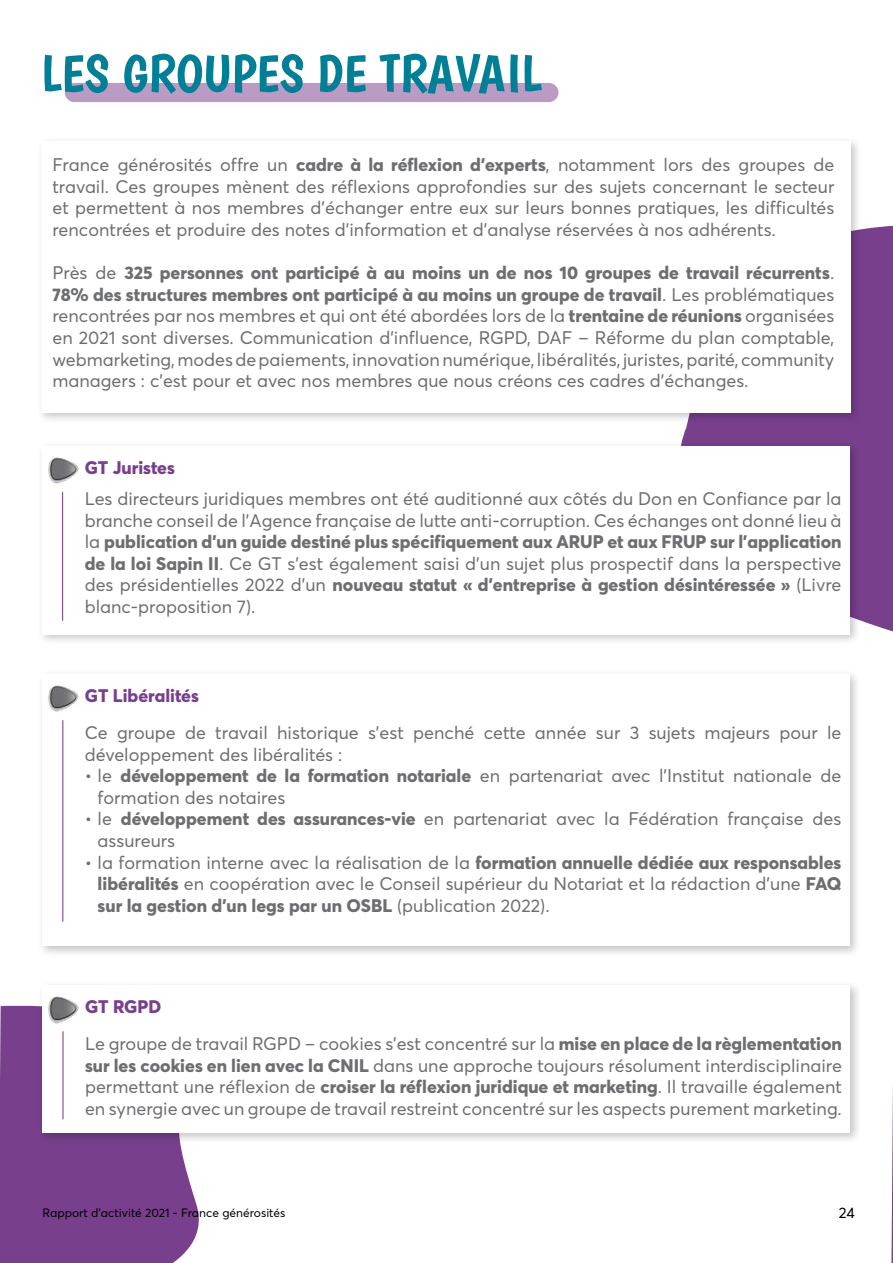
<style>
.page{position:relative;width:893px;height:1263px;background:#fff}
.page>*{position:absolute;margin:0;border:0;box-sizing:border-box;transform-origin:0 0}
.t1{font:52.5px "Boogaloo";color:#007f97}
.t2{font:18px/21.6px "Averta";color:#6d6e71;text-align:justify}
.t3{font:800 18px "Averta";color:#783f8d}
.t4{font:15px "Averta";color:#000}
.t5{font:12px "Averta";color:#000}
.s1{font-weight:800}
</style>
<div class="page">
<div style="left:0;top:1005px;width:199px;height:258px;background:#783f8d"></div>
<svg style="left:891px;top:1088px;width:2px;height:175px"></svg>
<div style="left:682px;top:226px;width:211px;height:406px;background:#783f8d"></div>
<div style="left:65px;top:83px;width:493px;height:19px;background:#b99bc3;border-radius:10px"></div>
<div style="left:36px;top:136px;width:826px;height:288px;background:#000;opacity:.23"></div>
<div style="left:41px;top:141px;width:810px;height:272px;background:#fff"></div>
<div style="left:37px;top:441px;width:824px;height:205px;background:#000;opacity:.23"></div>
<div style="left:42px;top:446px;width:808px;height:189px;background:#fff"></div>
<div style="left:37px;top:669px;width:825px;height:288px;background:#000;opacity:.23"></div>
<div style="left:42px;top:674px;width:808px;height:272px;background:#fff"></div>
<div style="left:37px;top:981px;width:825px;height:163px;background:#000;opacity:.23"></div>
<div style="left:43px;top:986px;width:807px;height:147px;background:#fff"></div>
<img style="left:48px;top:457px;width:31px;height:27px">
<img style="left:48px;top:685px;width:31px;height:27px">
<img style="left:48px;top:996px;width:31px;height:27px">
<hr style="left:62px;top:492px;width:1px;height:128px;background:#783f8d">
<hr style="left:62px;top:720px;width:1px;height:201px;background:#783f8d">
<hr style="left:62px;top:1032px;width:2px;height:87px;background:#783f8d">
<h1 class="t1" style="left:41px;top:42px;width:502px">LES GROUPES DE TRAVAIL</h1>
<p class="t2" style="left:52px;top:154px;width:783px">France générosités offre un <span class="s1">cadre à la réflexion d’experts</span>, notamment lors des groupes de travail. Ces groupes mènent des réflexions approfondies sur des sujets concernant le secteur et permettent à nos membres d’échanger entre eux sur leurs bonnes pratiques, les difficultés rencontrées et produire des notes d’information et d’analyse réservées à nos adhérents.</p>
<p class="t2" style="left:52px;top:262px;width:783px">Près de <span class="s1">325 personnes ont participé à au moins un de nos 10 groupes de travail récurrents</span>.<br><span class="s1">78% des structures membres ont participé à au moins un groupe de travail</span>. Les problématiques rencontrées par nos membres et qui ont été abordées lors de la <span class="s1">trentaine de réunions</span> organisées en 2021 sont diverses. Communication d’influence, RGPD, DAF – Réforme du plan comptable, webmarketing, modes de paiements, innovation numérique, libéralités, juristes, parité, community managers : c’est pour et avec nos membres que nous créons ces cadres d’échanges.</p>
<p class="t3" style="left:85px;top:456px;width:92px">GT Juristes</p>
<p class="t2" style="left:85px;top:488px;width:758px">Les directeurs juridiques membres ont été auditionné aux côtés du Don en Confiance par la branche conseil de l’Agence française de lutte anti-corruption. Ces échanges ont donné lieu à la <span class="s1">publication d’un guide destiné plus spécifiquement aux ARUP et aux FRUP sur l’application de la loi Sapin II</span>. Ce GT s’est également saisi d’un sujet plus prospectif dans la perspective des présidentielles 2022 d’un <span class="s1">nouveau statut « d’entreprise à gestion désintéressée »</span> (Livre blanc-proposition 7).</p>
<p class="t3" style="left:85px;top:684px;width:116px">GT Libéralités</p>
<p class="t2" style="left:85px;top:722px;width:758px">Ce groupe de travail historique s’est penché cette année sur 3 sujets majeurs pour le développement des libéralités :</p>
<p class="t2" style="left:98px;top:765px;width:745px;text-indent:-13px">• le <span class="s1">développement de la formation notariale</span> en partenariat avec l’Institut nationale de formation des notaires</p>
<p class="t2" style="left:98px;top:808px;width:745px;text-indent:-13px">• le <span class="s1">développement des assurances-vie</span> en partenariat avec la Fédération française des assureurs</p>
<p class="t2" style="left:98px;top:851px;width:745px;text-indent:-13px">• la formation interne avec la réalisation de la <span class="s1">formation annuelle dédiée aux responsables libéralités</span> en coopération avec le Conseil supérieur du Notariat et la rédaction d’une <span class="s1">FAQ sur la gestion d’un legs par un OSBL</span> (publication 2022).</p>
<p class="t3" style="left:85px;top:995px;width:78px">GT RGPD</p>
<p class="t2" style="left:85px;top:1033px;width:758px">Le groupe de travail RGPD – cookies s’est concentré sur la <span class="s1">mise en place de la règlementation sur les cookies en lien avec la CNIL</span> dans une approche toujours résolument interdisciplinaire permettant une réflexion de <span class="s1">croiser la réflexion juridique et marketing</span>. Il travaille également en synergie avec un groupe de travail restreint concentré sur les aspects purement marketing.</p>
<p class="t5" style="left:43px;top:1205px;width:244px">Rapport d’activité 2021 - France générosités</p>
<p class="t4" style="left:839px;top:1203px;width:18px">24</p>
</div>
